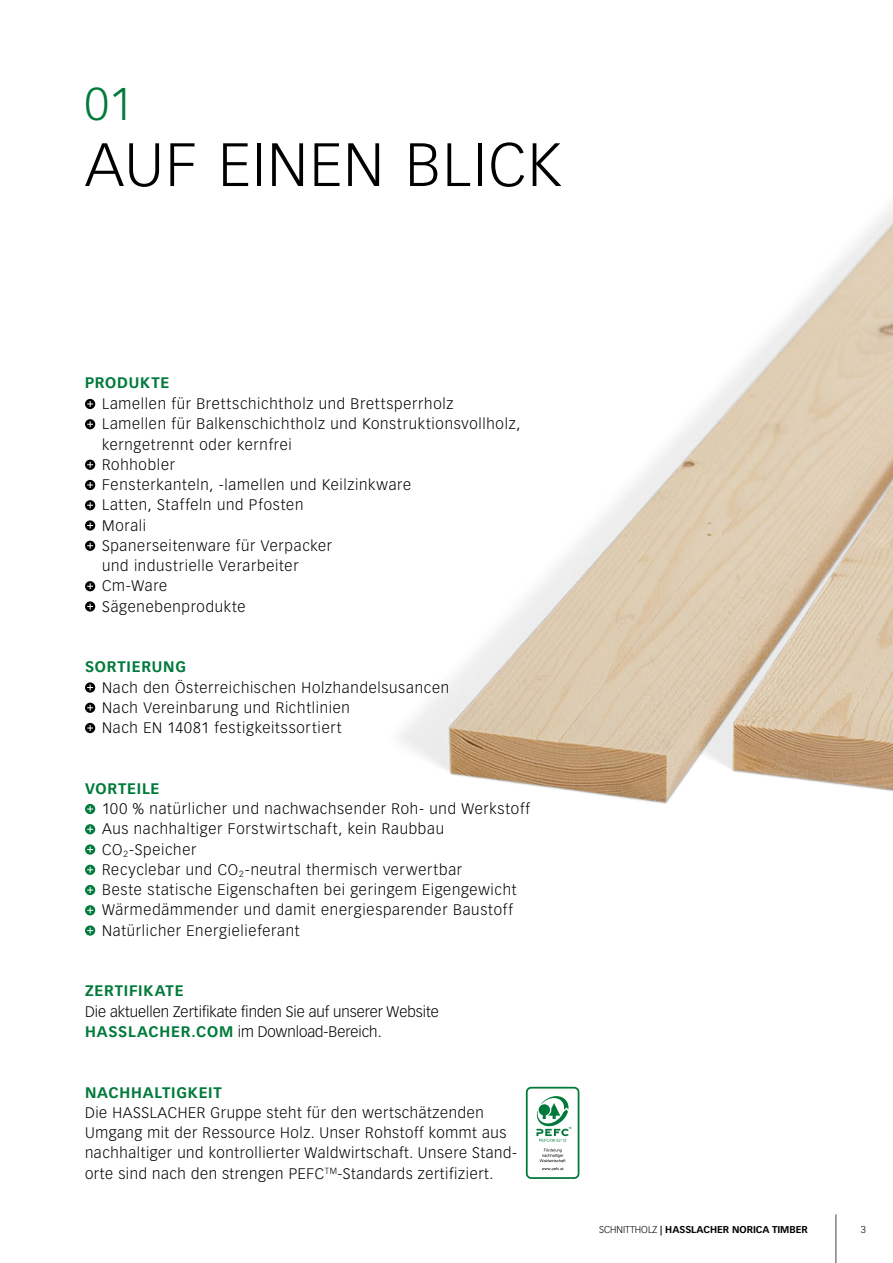
<style>
.page{position:relative;width:893px;height:1263px;background:#fff}
.page>*{position:absolute;margin:0;border:0;box-sizing:border-box;transform-origin:0 0}
.t1{font:300 60px "Vectora LT Pro";letter-spacing:.035em;color:#000}
.t2{font:300 45px "Vectora LT Pro";color:#007a3b}
.t3{font:300 15px/20.2px "Vectora LT Pro";letter-spacing:.045em;color:#000}
.t4{font:300 15px/20.2px "Vectora LT Pro";color:#000}
.t5{font:700 15px "Vectora LT Pro";letter-spacing:.05em;color:#007a3b}
.t6{font:700 9.75px "Vectora LT Pro";color:#000}
.t7{font:300 9.75px "Vectora LT Pro";color:#000}
.s1{font-weight:700;color:#007a3b}
.s2{font-weight:300}
</style>
<div class="page">
<img style="left:401px;top:205px;width:492px;height:599px">
<div style="left:526px;top:1087px;width:53px;height:92px;border:2px solid #007a3b;border-radius:4px"></div>
<svg style="left:540px;top:1148px;width:25px;height:23px"></svg>
<svg style="left:536px;top:1096px;width:35px;height:46px"></svg>
<svg style="left:85px;top:399px;width:10px;height:10px"></svg>
<svg style="left:87px;top:401px;width:6px;height:6px"></svg>
<svg style="left:85px;top:419px;width:10px;height:10px"></svg>
<svg style="left:87px;top:421px;width:6px;height:6px"></svg>
<svg style="left:85px;top:460px;width:10px;height:10px"></svg>
<svg style="left:87px;top:462px;width:6px;height:6px"></svg>
<svg style="left:85px;top:480px;width:10px;height:10px"></svg>
<svg style="left:87px;top:482px;width:6px;height:6px"></svg>
<svg style="left:85px;top:500px;width:10px;height:10px"></svg>
<svg style="left:87px;top:502px;width:6px;height:6px"></svg>
<svg style="left:85px;top:520px;width:10px;height:11px"></svg>
<svg style="left:87px;top:522px;width:6px;height:6px"></svg>
<svg style="left:85px;top:541px;width:10px;height:10px"></svg>
<svg style="left:87px;top:543px;width:6px;height:6px"></svg>
<svg style="left:85px;top:581px;width:10px;height:10px"></svg>
<svg style="left:87px;top:583px;width:6px;height:6px"></svg>
<svg style="left:85px;top:601px;width:10px;height:11px"></svg>
<svg style="left:87px;top:603px;width:6px;height:6px"></svg>
<svg style="left:85px;top:682px;width:10px;height:11px"></svg>
<svg style="left:87px;top:684px;width:6px;height:6px"></svg>
<svg style="left:85px;top:703px;width:10px;height:10px"></svg>
<svg style="left:87px;top:705px;width:6px;height:6px"></svg>
<svg style="left:85px;top:723px;width:10px;height:10px"></svg>
<svg style="left:87px;top:725px;width:6px;height:6px"></svg>
<svg style="left:85px;top:804px;width:10px;height:10px"></svg>
<svg style="left:87px;top:806px;width:6px;height:6px"></svg>
<svg style="left:85px;top:824px;width:10px;height:10px"></svg>
<svg style="left:87px;top:826px;width:6px;height:6px"></svg>
<svg style="left:85px;top:844px;width:10px;height:11px"></svg>
<svg style="left:87px;top:846px;width:6px;height:6px"></svg>
<svg style="left:85px;top:865px;width:10px;height:10px"></svg>
<svg style="left:87px;top:867px;width:6px;height:6px"></svg>
<svg style="left:85px;top:885px;width:10px;height:10px"></svg>
<svg style="left:87px;top:887px;width:6px;height:6px"></svg>
<svg style="left:85px;top:905px;width:10px;height:10px"></svg>
<svg style="left:87px;top:907px;width:6px;height:6px"></svg>
<svg style="left:85px;top:925px;width:10px;height:11px"></svg>
<svg style="left:87px;top:927px;width:6px;height:6px"></svg>
<hr style="left:835px;top:1214px;width:1px;height:49px;background:#565655">
<h2 class="t2" style="left:85px;top:77px;width:49px">01</h2>
<h1 class="t1" style="left:85px;top:128px;width:478px">AUF EINEN BLICK</h1>
<p class="t5" style="left:85px;top:373px;width:86px">PRODUKTE</p>
<p class="t3" style="left:102px;top:394px;width:420px">Lamellen für Brettschichtholz und Brettsperrholz<br>Lamellen für Balkenschichtholz und Konstruktionsvollholz, kerngetrennt oder kernfrei<br>Rohhobler<br>Fensterkanteln, -lamellen und Keilzinkware<br>Latten, Staffeln und Pfosten<br>Morali<br>Spanerseitenware für Verpacker<br>und industrielle Verarbeiter<br>Cm-Ware<br>Sägenebenprodukte</p>
<p class="t5" style="left:85px;top:658px;width:102px">SORTIERUNG</p>
<p class="t3" style="left:102px;top:677px;width:349px">Nach den Österreichischen Holzhandelsusancen<br>Nach Vereinbarung und Richtlinien<br>Nach EN 14081 festigkeitssortiert</p>
<p class="t5" style="left:85px;top:779px;width:76px">VORTEILE</p>
<p class="t3" style="left:102px;top:799px;width:429px">100 % natürlicher und nachwachsender Roh- und Werkstoff Aus nachhaltiger Forstwirtschaft, kein Raubbau CO<sub>2</sub>-Speicher<br>Recyclebar und CO<sub>2</sub>-neutral thermisch verwertbar<br>Beste statische Eigenschaften bei geringem Eigengewicht Wärmedämmender und damit energiesparender Baustoff Natürlicher Energielieferant</p>
<p class="t5" style="left:85px;top:982px;width:100px">ZERTIFIKATE</p>
<p class="t4" style="left:85px;top:1001px;width:355px">Die aktuellen Zertifikate finden Sie auf unserer Website<br><span class="s1">HASSLACHER.COM</span> im Download-Bereich.</p>
<p class="t5" style="left:85px;top:1083px;width:138px">NACHHALTIGKEIT</p>
<p class="t3" style="left:85px;top:1102px;width:434px">Die HASSLACHER Gruppe steht für den wertschätzenden Umgang mit der Ressource Holz. Unser Rohstoff kommt aus nachhaltiger und kontrollierter Waldwirtschaft. Unsere Stand&shy;orte sind nach den strengen PEFC<sup>TM</sup>-Standards zertifiziert.</p>
<p class="t6" style="left:599px;top:1224px;width:210px"><span class="s2">SCHNITTHOLZ</span> | HASSLACHER NORICA TIMBER</p>
<p class="t7" style="left:861px;top:1224px;width:7px">3</p>
</div>
